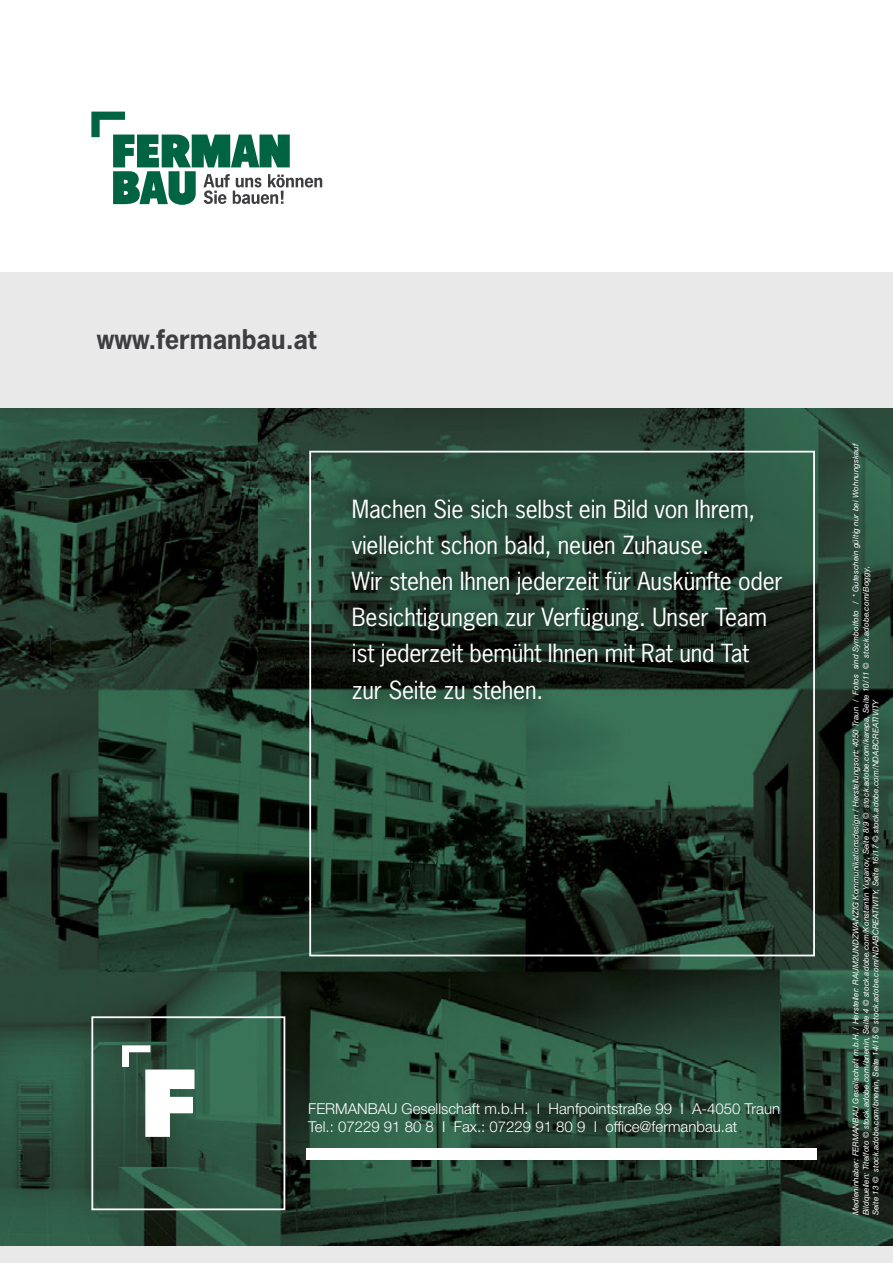
<style>
.page{position:relative;width:893px;height:1263px;background:#fff}
.page>*{position:absolute;margin:0;border:0;box-sizing:border-box;transform-origin:0 0}
.t1{font:700 25.5px "News Gothic Std";color:#3e3d40}
.t2{font:23.55px/36.2px "News Gothic Std";letter-spacing:-.01em;color:#fff}
.t3{font:300 15px/18px "Helvetica Neue LT Pro";color:#fff}
.t4{font:italic 8.1px/10.6px "Helvetica Neue LT Pro";letter-spacing:.01em;color:#fff}
</style>
<div class="page">
<div style="left:0;top:272px;width:893px;height:991px;background:#e9e9ea"></div>
<img style="left:0;top:409px;width:893px;height:837px">
<div style="left:306px;top:1149px;width:510px;height:11px;background:#fff"></div>
<svg style="left:122px;top:1045px;width:73px;height:92px;background:#859a90"></svg>
<div style="left:91px;top:1016px;width:194px;height:194px;border:2px solid #fff"></div>
<div style="left:309px;top:451px;width:506px;height:505px;border:2px solid #fff"></div>
<div style="left:335px;top:481px;width:464px;height:237px;background:#000;opacity:.92"></div>
<svg style="left:91px;top:112px;width:231px;height:93px"></svg>
<h1 class="t1" style="left:97px;top:323px;width:221px">www.fermanbau.at</h1>
<h2 class="t2" style="left:352px;top:491px;width:432px">Machen Sie sich selbst ein Bild von Ihrem, vielleicht schon bald, neuen Zuhause.<br>Wir stehen Ihnen jederzeit für Auskünfte oder Besichtigungen zur Verfügung. Unser Team ist jederzeit bemüht Ihnen mit Rat und Tat zur Seite zu stehen.</h2>
<h3 class="t3" style="left:308px;top:1099px;width:473px">FERMANBAU Gesellschaft m.b.H. I Hanfpointstraße 99 I A-4050 Traun<br>Tel.: 07229 91 80 8 I Fax.: 07229 91 80 9 I office@fermanbau.at</h3>
<p class="t4" style="left:850px;top:1215px;width:773px;rotate:-90deg">Medieninhaber: FERMANBAU Gesellschaft m.b.H. / Hersteller: RAUM2UNDZWANZIG Kommunikationsdesign / Herstellungsort: 4050 Traun / Fotos sind Symbolfoto / * Guteschein gültig nur bei Wohnungskauf<br>Bildquellen: Titelfoto © stock.adobe.com/bnenin, Seite 4 © stock.adobe.com/Konstantin Yuganov, Seite 8/9 © stock.adobe.com/karepa, Seite 10/11 © stock.adobe.com/Boggy,</p>
<p class="t4" style="left:870px;top:1215px;width:518px;rotate:-90deg">Seite 13 © stock.adobe.com/bnenin, Seite 14/15 © stock.adobe.com/NDABCREATIVITY, Seite 16/17 © stock.adobe.com/NDABCREATIVITY</p>
</div>
